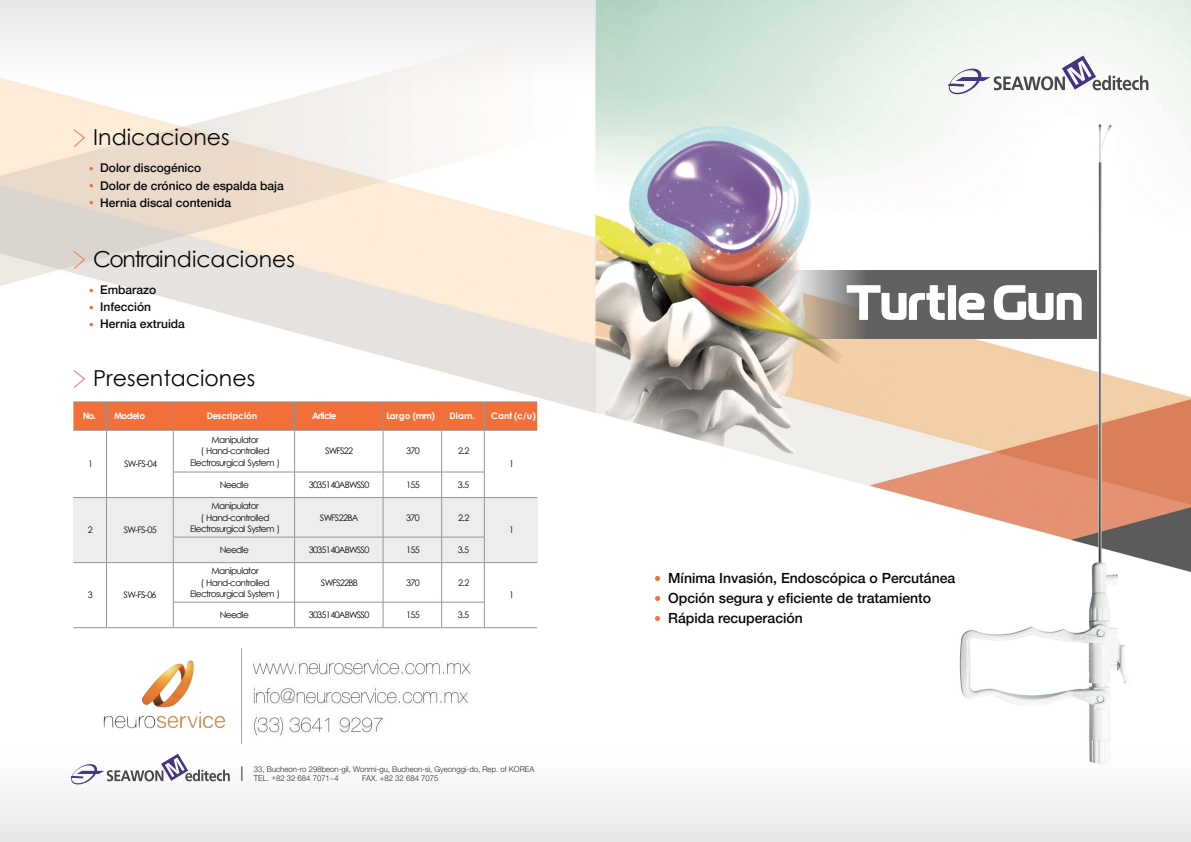
<style>
.page{position:relative;width:1191px;height:842px;background:#fff}
.page>*{position:absolute;margin:0;border:0;box-sizing:border-box;transform-origin:0 0}
.t1{font:700 45.7px "Magistral C";letter-spacing:.05em;color:#fff}
.t2{font:22px "Century Gothic";color:#080808}
.t3{font:500 14px/20.2px "Helvetica Neue";color:#080808}
.t4{font:500 12px/17.2px "Helvetica Neue";color:#080808}
.t5{font:9px/11.4px "Century Gothic";letter-spacing:-.07em;color:#080808;text-align:center}
.t6{font:700 9px "Century Gothic";color:#fff}
.t7{font:700 9px "Century Gothic";letter-spacing:-.07em;color:#fff}
.t8{font:300 8px/9px "Helvetica Neue LT Std";color:#2b292a}
</style>
<div class="page">
<img style="left:0;top:0;width:1191px;height:751px">
<div style="left:0;top:0;width:595px;height:91px;background:#f3f2f3"></div>
<div style="left:0;top:751px;width:1191px;height:91px;background:#f3f3f4"></div>
<svg style="left:767px;top:270px;width:330px;height:69px;fill:#616161"></svg>
<svg style="left:845px;top:284px;width:101px;height:38px"></svg>
<div style="left:948px;top:285px;width:8px;height:35px;border:3px solid #fff"></div>
<svg style="left:957px;top:291px;width:29px;height:30px"></svg>
<svg style="left:992px;top:283px;width:91px;height:39px"></svg>
<svg style="left:948px;top:56px;width:200px;height:40px"></svg>
<svg style="left:655px;top:576px;width:5px;height:5px"></svg>
<svg style="left:655px;top:596px;width:5px;height:5px"></svg>
<svg style="left:655px;top:616px;width:5px;height:5px"></svg>
<svg style="left:71px;top:754px;width:159px;height:31px"></svg>
<svg style="left:242px;top:766px;width:1px;height:15px"></svg>
<svg style="left:89px;top:167px;width:4px;height:3px"></svg>
<svg style="left:89px;top:184px;width:4px;height:3px"></svg>
<svg style="left:89px;top:201px;width:4px;height:3px"></svg>
<svg style="left:73px;top:128px;width:13px;height:20px"></svg>
<svg style="left:89px;top:289px;width:4px;height:3px"></svg>
<svg style="left:89px;top:306px;width:4px;height:3px"></svg>
<svg style="left:89px;top:323px;width:4px;height:3px"></svg>
<svg style="left:73px;top:250px;width:13px;height:19px"></svg>
<svg style="left:73px;top:369px;width:13px;height:20px"></svg>
<div style="left:73px;top:497px;width:465px;height:66px;background:#ededee"></div>
<svg style="left:73px;top:402px;width:464px;height:28px"></svg>
<hr style="left:73px;top:430px;width:33px;height:1px;background:#939598">
<hr style="left:106px;top:430px;width:67px;height:1px;background:#939598">
<hr style="left:106px;top:430px;width:1px;height:42px;background:#939598">
<svg style="left:106px;top:472px;width:1px;height:25px"></svg>
<hr style="left:73px;top:497px;width:33px;height:1px;background:#939598">
<hr style="left:106px;top:497px;width:67px;height:1px;background:#939598">
<hr style="left:106px;top:498px;width:1px;height:39px;background:#939598">
<svg style="left:106px;top:537px;width:1px;height:25px"></svg>
<hr style="left:73px;top:562px;width:33px;height:1px;background:#939598">
<hr style="left:106px;top:562px;width:67px;height:1px;background:#939598">
<hr style="left:106px;top:563px;width:1px;height:39px;background:#939598">
<svg style="left:106px;top:602px;width:1px;height:25px"></svg>
<hr style="left:73px;top:627px;width:33px;height:1px;background:#939598">
<hr style="left:106px;top:627px;width:67px;height:1px;background:#939598">
<hr style="left:173px;top:430px;width:121px;height:1px;background:#939598">
<hr style="left:173px;top:430px;width:1px;height:42px;background:#939598">
<hr style="left:294px;top:430px;width:89px;height:1px;background:#939598">
<hr style="left:294px;top:430px;width:1px;height:42px;background:#939598">
<hr style="left:383px;top:430px;width:59px;height:1px;background:#939598">
<hr style="left:383px;top:430px;width:1px;height:42px;background:#939598">
<hr style="left:442px;top:430px;width:42px;height:1px;background:#939598">
<hr style="left:441px;top:430px;width:1px;height:42px;background:#939598">
<hr style="left:484px;top:430px;width:53px;height:1px;background:#939598">
<hr style="left:484px;top:430px;width:1px;height:42px;background:#939598">
<hr style="left:173px;top:472px;width:121px;height:1px;background:#939598">
<svg style="left:173px;top:472px;width:1px;height:25px"></svg>
<hr style="left:294px;top:472px;width:89px;height:1px;background:#939598">
<svg style="left:294px;top:472px;width:1px;height:25px"></svg>
<hr style="left:383px;top:472px;width:59px;height:1px;background:#939598">
<svg style="left:383px;top:472px;width:1px;height:25px"></svg>
<hr style="left:442px;top:472px;width:42px;height:1px;background:#939598">
<svg style="left:441px;top:472px;width:1px;height:25px"></svg>
<svg style="left:484px;top:472px;width:1px;height:25px"></svg>
<hr style="left:173px;top:497px;width:121px;height:1px;background:#939598">
<hr style="left:173px;top:498px;width:1px;height:39px;background:#939598">
<hr style="left:294px;top:497px;width:89px;height:1px;background:#939598">
<hr style="left:294px;top:498px;width:1px;height:39px;background:#939598">
<hr style="left:383px;top:497px;width:59px;height:1px;background:#939598">
<hr style="left:383px;top:498px;width:1px;height:39px;background:#939598">
<hr style="left:442px;top:497px;width:42px;height:1px;background:#939598">
<hr style="left:441px;top:498px;width:1px;height:39px;background:#939598">
<hr style="left:484px;top:497px;width:53px;height:1px;background:#939598">
<hr style="left:484px;top:498px;width:1px;height:39px;background:#939598">
<hr style="left:173px;top:537px;width:121px;height:1px;background:#939598">
<svg style="left:173px;top:537px;width:1px;height:25px"></svg>
<hr style="left:294px;top:537px;width:89px;height:1px;background:#939598">
<svg style="left:294px;top:537px;width:1px;height:25px"></svg>
<hr style="left:383px;top:537px;width:59px;height:1px;background:#939598">
<svg style="left:383px;top:537px;width:1px;height:25px"></svg>
<hr style="left:442px;top:537px;width:42px;height:1px;background:#939598">
<svg style="left:441px;top:537px;width:1px;height:25px"></svg>
<svg style="left:484px;top:537px;width:1px;height:25px"></svg>
<hr style="left:173px;top:562px;width:121px;height:1px;background:#939598">
<hr style="left:173px;top:563px;width:1px;height:39px;background:#939598">
<hr style="left:294px;top:562px;width:89px;height:1px;background:#939598">
<hr style="left:294px;top:563px;width:1px;height:39px;background:#939598">
<hr style="left:383px;top:562px;width:59px;height:1px;background:#939598">
<hr style="left:383px;top:563px;width:1px;height:39px;background:#939598">
<hr style="left:442px;top:562px;width:42px;height:1px;background:#939598">
<hr style="left:441px;top:563px;width:1px;height:39px;background:#939598">
<hr style="left:484px;top:562px;width:53px;height:1px;background:#939598">
<hr style="left:484px;top:563px;width:1px;height:39px;background:#939598">
<hr style="left:173px;top:602px;width:121px;height:1px;background:#939598">
<svg style="left:173px;top:602px;width:1px;height:25px"></svg>
<hr style="left:294px;top:602px;width:89px;height:1px;background:#939598">
<svg style="left:294px;top:602px;width:1px;height:25px"></svg>
<hr style="left:383px;top:602px;width:59px;height:1px;background:#939598">
<svg style="left:383px;top:602px;width:1px;height:25px"></svg>
<hr style="left:442px;top:602px;width:42px;height:1px;background:#939598">
<svg style="left:441px;top:602px;width:1px;height:25px"></svg>
<svg style="left:484px;top:602px;width:1px;height:25px"></svg>
<hr style="left:173px;top:627px;width:121px;height:1px;background:#939598">
<hr style="left:294px;top:627px;width:89px;height:1px;background:#939598">
<hr style="left:383px;top:627px;width:59px;height:1px;background:#939598">
<hr style="left:442px;top:627px;width:42px;height:1px;background:#939598">
<hr style="left:484px;top:627px;width:53px;height:1px;background:#939598">
<img style="left:99px;top:648px;width:375px;height:96px">
<h2 class="t2" style="left:93px;top:123px;width:138px">Indicaciones</h2>
<h3 class="t4" style="left:100px;top:159px;width:185px">Dolor discogénico<br>Dolor de crónico de espalda baja<br>Hernia discal contenida</h3>
<h2 class="t2" style="left:93px;top:245px;width:203px">Contraindicaciones</h2>
<h3 class="t4" style="left:100px;top:281px;width:86px">Embarazo<br>Infección<br>Hernia extruida</h3>
<h2 class="t2" style="left:93px;top:364px;width:163px">Presentaciones</h2>
<p class="t6" style="left:83px;top:410px;width:15px">No.</p>
<p class="t6" style="left:114px;top:410px;width:32px">Modelo</p>
<p class="t6" style="left:207px;top:410px;width:52px">Descripción</p>
<p class="t7" style="left:312px;top:410px;width:26px">Article</p>
<p class="t6" style="left:386px;top:410px;width:50px">Largo (mm)</p>
<p class="t6" style="left:449px;top:410px;width:27px">Diam.</p>
<p class="t6" style="left:491px;top:410px;width:46px">Cant (c/u)</p>
<p class="t5" style="left:88px;top:458px;width:6px">1</p>
<p class="t5" style="left:124px;top:458px;width:35px">SW-FS-04</p>
<p class="t5" style="left:88px;top:524px;width:6px">2</p>
<p class="t5" style="left:124px;top:524px;width:35px">SW-FS-05</p>
<p class="t5" style="left:88px;top:589px;width:6px">3</p>
<p class="t5" style="left:124px;top:589px;width:35px">SW-FS-06</p>
<p class="t5" style="left:190px;top:434px;width:91px">Manipulator<br>( Hand-controlled<br>Electrosurgical System )</p>
<p class="t5" style="left:220px;top:479px;width:31px">Needle</p>
<p class="t5" style="left:190px;top:500px;width:91px">Manipulator<br>( Hand-controlled<br>Electrosurgical System )</p>
<p class="t5" style="left:220px;top:544px;width:31px">Needle</p>
<p class="t5" style="left:190px;top:565px;width:91px">Manipulator<br>( Hand-controlled<br>Electrosurgical System )</p>
<p class="t5" style="left:220px;top:609px;width:31px">Needle</p>
<p class="t5" style="left:325px;top:445px;width:30px">SWFS22</p>
<p class="t5" style="left:406px;top:445px;width:15px">370</p>
<p class="t5" style="left:458px;top:445px;width:13px">2.2</p>
<p class="t5" style="left:309px;top:479px;width:62px">3035140ABWSS0</p>
<p class="t5" style="left:406px;top:479px;width:15px">155</p>
<p class="t5" style="left:458px;top:479px;width:13px">3.5</p>
<p class="t5" style="left:320px;top:511px;width:40px">SWFS22BA</p>
<p class="t5" style="left:406px;top:511px;width:15px">370</p>
<p class="t5" style="left:458px;top:511px;width:13px">2.2</p>
<p class="t5" style="left:309px;top:544px;width:62px">3035140ABWSS0</p>
<p class="t5" style="left:406px;top:544px;width:15px">155</p>
<p class="t5" style="left:458px;top:544px;width:13px">3.5</p>
<p class="t5" style="left:321px;top:576px;width:39px">SWFS22BB</p>
<p class="t5" style="left:406px;top:576px;width:15px">370</p>
<p class="t5" style="left:458px;top:576px;width:13px">2.2</p>
<p class="t5" style="left:309px;top:609px;width:62px">3035140ABWSS0</p>
<p class="t5" style="left:406px;top:609px;width:15px">155</p>
<p class="t5" style="left:458px;top:609px;width:13px">3.5</p>
<p class="t5" style="left:509px;top:458px;width:6px">1</p>
<p class="t5" style="left:509px;top:524px;width:6px">1</p>
<p class="t5" style="left:509px;top:589px;width:6px">1</p>
<p class="t8" style="left:254px;top:764px;width:282px">33, Bucheon-ro 298beon-gil, Wonmi-gu, Bucheon-si, Gyeonggi-do, Rep. of KOREA<br>TEL. +82 32 684 7071~4</p>
<p class="t8" style="left:362px;top:773px;width:78px">FAX. +82 32 684 7075</p>
<h1 class="t1" style="left:848px;top:275px;width:235px">Turtle Gun</h1>
<h3 class="t3" style="left:668px;top:567px;width:289px">Mínima Invasión, Endoscópica o Percutánea<br>Opción segura y eficiente de tratamiento<br>Rápida recuperación</h3>
</div>
